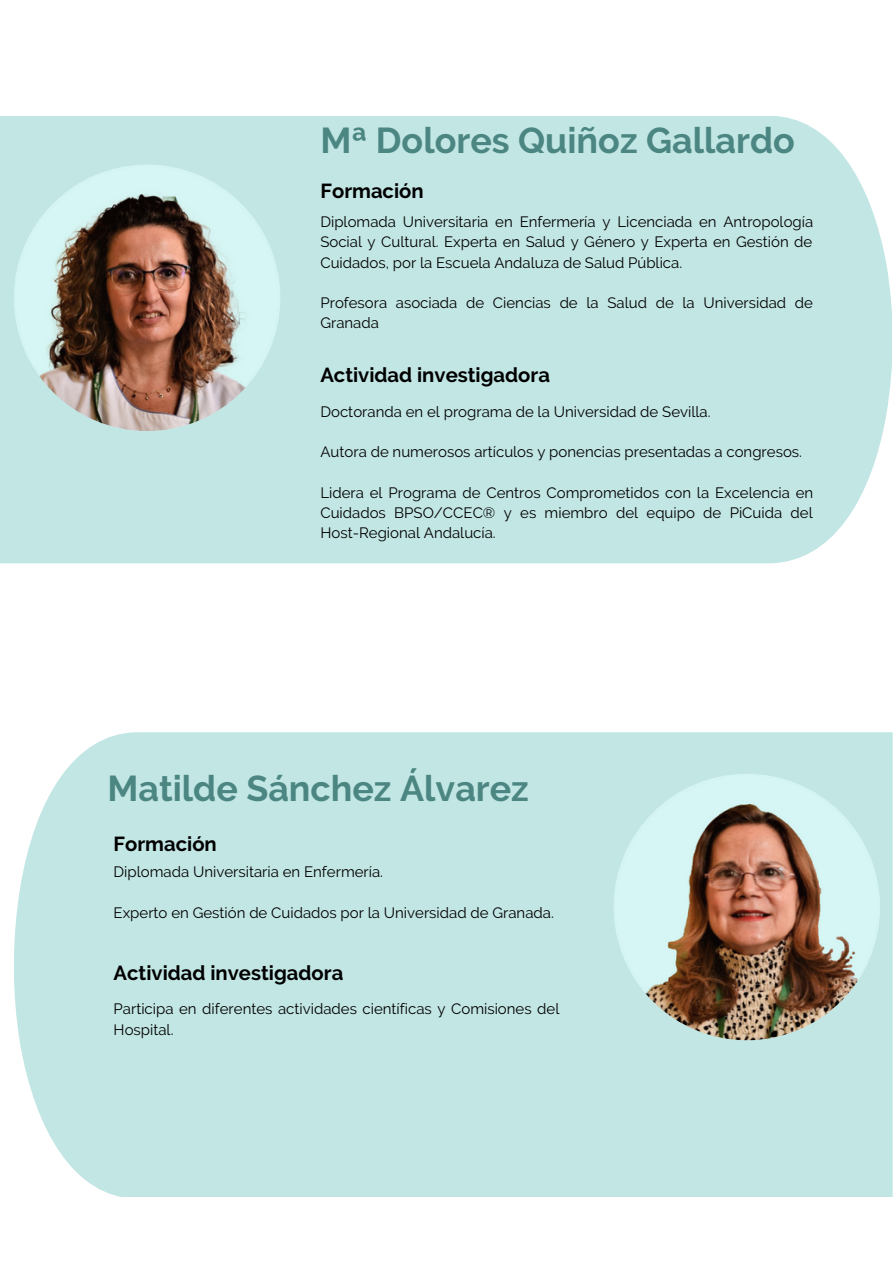
<style>
.page{position:relative;width:893px;height:1264px;background:#fff}
.page>*{position:absolute;margin:0;border:0;box-sizing:border-box;transform-origin:0 0}
.t1{font:700 35.85px "Raleway";color:#4c8682}
.t2{font:700 20.25px "Raleway";color:#000}
.t3{font:15px/20.2px "Raleway";color:#000;text-align:justify}
</style>
<div class="page">
<div style="left:0;top:116px;width:891px;height:447px;background:#c2e6e4"></div>
<img style="left:14px;top:164px;width:266px;height:267px;border-radius:50%">
<div style="left:14px;top:732px;width:878px;height:464px;background:#c2e6e4"></div>
<img style="left:613px;top:773px;width:267px;height:267px;border-radius:50%">
<h1 class="t1" style="left:320px;top:119px;width:476px">Mª Dolores Quiñoz Gallardo</h1>
<h2 class="t2" style="left:320px;top:179px;width:105px">Formación</h2>
<p class="t3" style="left:320px;top:211px;width:494px">Diplomada Universitaria en Enfermería y Licenciada en Antropología Social y Cultural. Experta en Salud y Género y Experta en Gestión de Cuidados, por la Escuela Andaluza de Salud Pública.</p>
<p class="t3" style="left:320px;top:292px;width:494px">Profesora asociada de Ciencias de la Salud de la Universidad de<br>Granada</p>
<h2 class="t2" style="left:320px;top:363px;width:231px">Actividad investigadora</h2>
<p class="t3" style="left:320px;top:401px;width:391px">Doctoranda en el programa de la Universidad de Sevilla.</p>
<p class="t3" style="left:320px;top:441px;width:483px">Autora de numerosos artículos y ponencias presentadas a congresos.</p>
<p class="t3" style="left:320px;top:482px;width:494px">Lidera el Programa de Centros Comprometidos con la Excelencia en Cuidados BPSO/CCEC® y es miembro del equipo de PiCuida del Host-Regional Andalucía.</p>
<h1 class="t1" style="left:107px;top:767px;width:423px">Matilde Sánchez Álvarez</h1>
<h2 class="t2" style="left:114px;top:831px;width:105px">Formación</h2>
<p class="t3" style="left:114px;top:861px;width:271px">Diplomada Universitaria en Enfermería.</p>
<p class="t3" style="left:114px;top:902px;width:441px">Experto en Gestión de Cuidados por la Universidad de Granada.</p>
<h2 class="t2" style="left:114px;top:960px;width:231px">Actividad investigadora</h2>
<p class="t3" style="left:114px;top:998px;width:447px">Participa en diferentes actividades científicas y Comisiones del<br>Hospital.</p>
</div>
